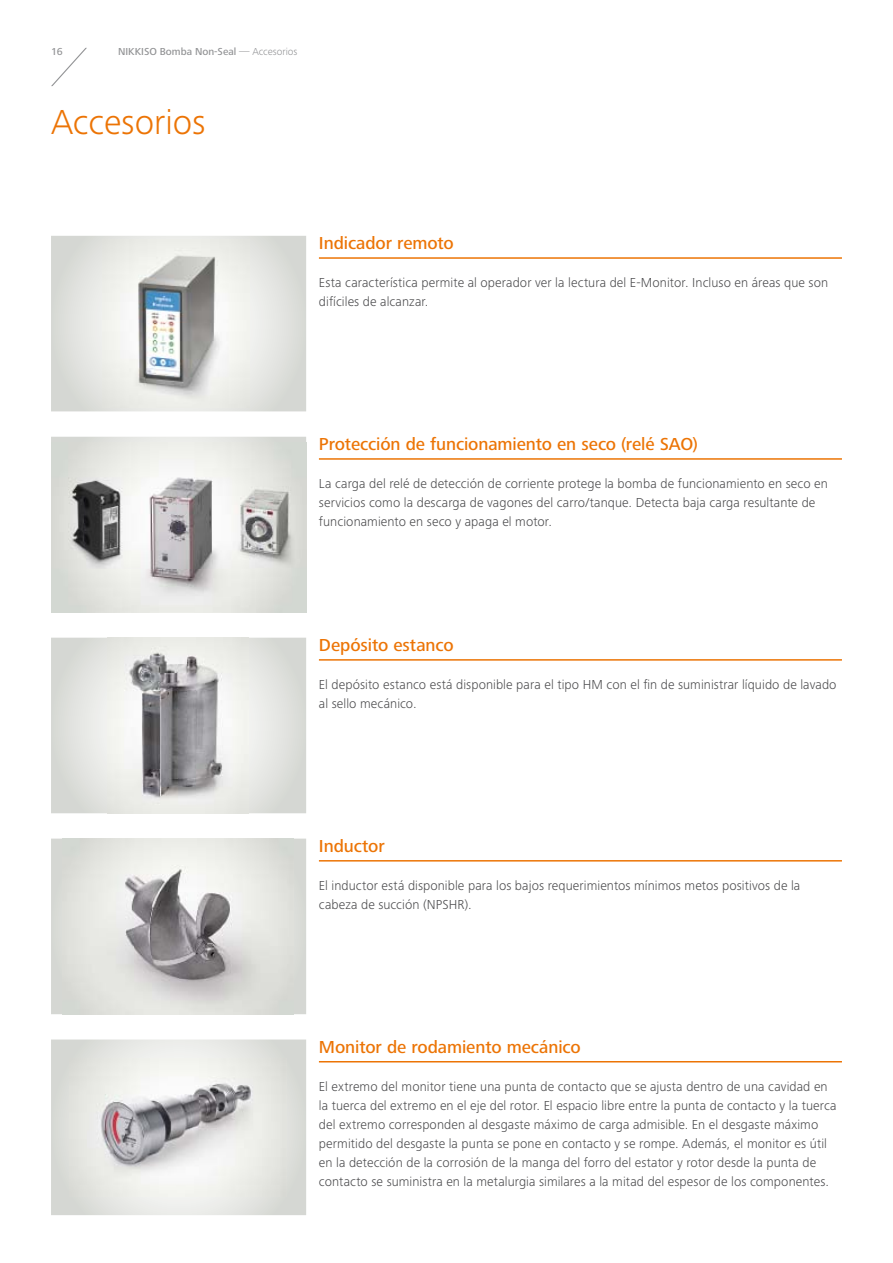
<style>
.page{position:relative;width:893px;height:1263px;background:#fff}
.page>*{position:absolute;margin:0;border:0;box-sizing:border-box;transform-origin:0 0}
.t1{font:300 36px "Frutiger Next LTW1 G";color:#ec7405}
.t2{font:500 18px "Frutiger Next LTW1 G";letter-spacing:-.005em;color:#ec7405}
.t3{font:300 13.5px/19.2px "Frutiger Next LTW1 G";letter-spacing:.01em;color:#4b4b4d}
.t4{font:500 10.5px "Frutiger Next LTW1 G";color:#929395}
.s1{font-weight:300}
</style>
<div class="page">
<svg style="left:51px;top:236px;width:255px;height:175px"></svg>
<svg style="left:51px;top:437px;width:255px;height:5px"></svg>
<svg style="left:51px;top:638px;width:255px;height:175px"></svg>
<div style="left:51px;top:838px;width:255px;height:176px;background:#d5d7d3"></div>
<svg style="left:51px;top:1039px;width:255px;height:176px"></svg>
<img style="left:107px;top:638px;width:141px;height:175px">
<img style="left:103px;top:239px;width:146px;height:169px">
<img style="left:62px;top:838px;width:231px;height:176px">
<img style="left:69px;top:1058px;width:217px;height:138px">
<img style="left:51px;top:442px;width:255px;height:170px">
<svg style="left:51px;top:47px;width:36px;height:40px"></svg>
<hr style="left:319px;top:659px;width:523px;height:2px;background:#ec7405">
<hr style="left:319px;top:1061px;width:523px;height:1px;background:#ec7405">
<hr style="left:319px;top:458px;width:523px;height:2px;background:#ec7405">
<hr style="left:319px;top:860px;width:523px;height:1px;background:#ec7405">
<hr style="left:319px;top:257px;width:523px;height:2px;background:#ec7405">
<p class="t4" style="left:51px;top:46px;width:13px">16</p>
<p class="t4" style="left:118px;top:46px;width:181px">NIKKISO Bomba Non-Seal <span class="s1">— Accesorios</span></p>
<h1 class="t1" style="left:51px;top:101px;width:156px">Accesorios</h1>
<h2 class="t2" style="left:319px;top:232px;width:136px">Indicador remoto</h2>
<p class="t3" style="left:319px;top:273px;width:511px">Esta característica permite al operador ver la lectura del E-Monitor. Incluso en áreas que son difíciles de alcanzar.</p>
<h2 class="t2" style="left:319px;top:433px;width:381px">Protección de funcionamiento en seco (relé SAO)</h2>
<p class="t3" style="left:319px;top:474px;width:510px">La carga del relé de detección de corriente protege la bomba de funcionamiento en seco en servicios como la descarga de vagones del carro/tanque. Detecta baja carga resultante de funcionamiento en seco y apaga el motor.</p>
<h2 class="t2" style="left:319px;top:634px;width:136px">Depósito estanco</h2>
<p class="t3" style="left:319px;top:675px;width:519px">El depósito estanco está disponible para el tipo HM con el fin de suministrar líquido de lavado al sello mecánico.</p>
<h2 class="t2" style="left:319px;top:835px;width:67px">Inductor</h2>
<p class="t3" style="left:319px;top:876px;width:483px">El inductor está disponible para los bajos requerimientos mínimos metos positivos de la cabeza de succión (NPSHR).</p>
<h2 class="t2" style="left:319px;top:1036px;width:263px">Monitor de rodamiento mecánico</h2>
<p class="t3" style="left:319px;top:1077px;width:519px">El extremo del monitor tiene una punta de contacto que se ajusta dentro de una cavidad en la tuerca del extremo en el eje del rotor. El espacio libre entre la punta de contacto y la tuerca del extremo corresponden al desgaste máximo de carga admisible. En el desgaste máximo permitido del desgaste la punta se pone en contacto y se rompe. Además, el monitor es útil en la detección de la corrosión de la manga del forro del estator y rotor desde la punta de contacto se suministra en la metalurgia similares a la mitad del espesor de los componentes.</p>
</div>
